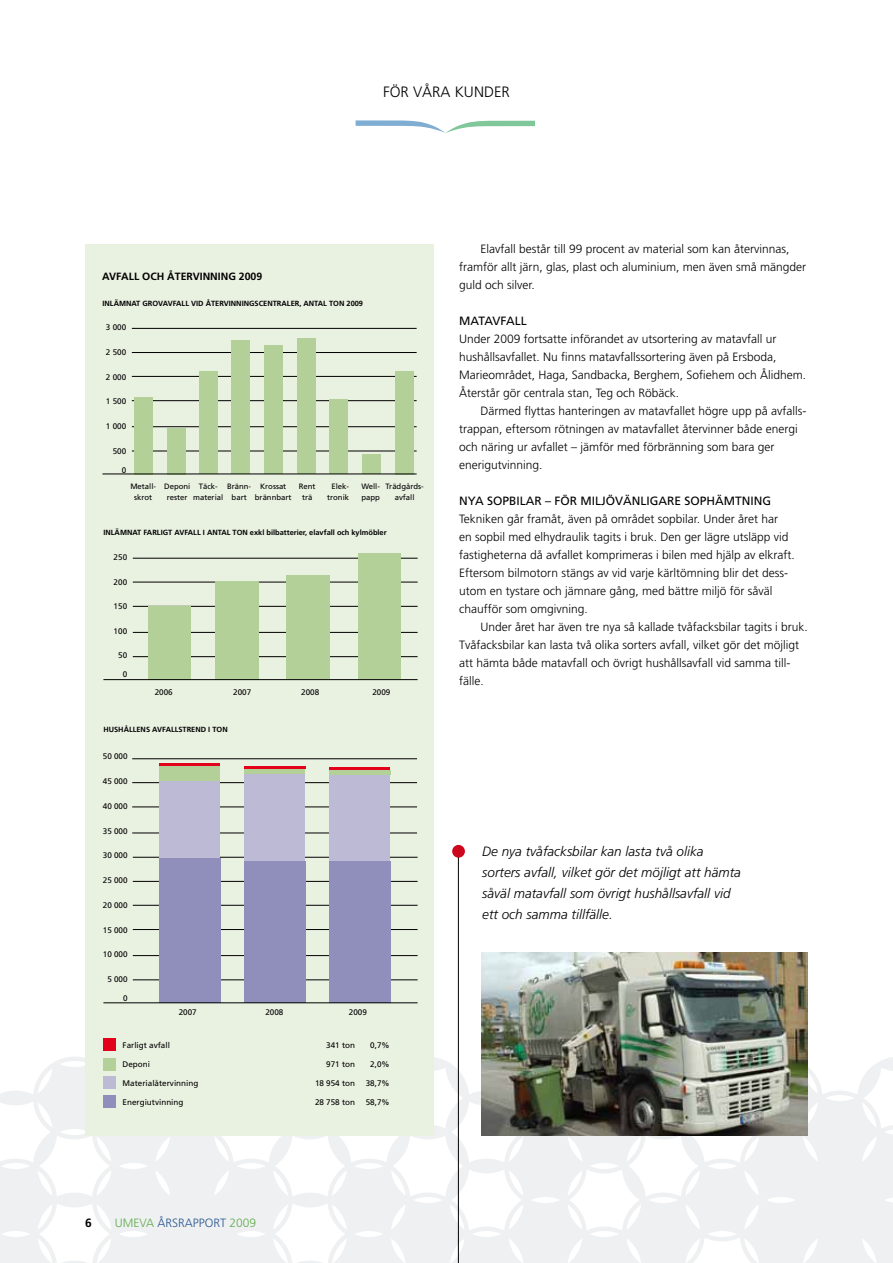
<style>
.page{position:relative;width:893px;height:1263px;background:#fff}
.page>*{position:absolute;margin:0;border:0;box-sizing:border-box;transform-origin:0 0}
.t1{font:300 15px "Frutiger";color:#000}
.t2{font:italic 300 13.5px/21px "Frutiger";color:#000}
.t3{font:300 12px/18px "Frutiger";color:#000}
.t4{font:12px "Frutiger";color:#000}
.t5{font:300 12px "Frutiger";color:#003882}
.t6{font:700 12px "Frutiger";color:#000}
.t7{font:700 10.5px "Frutiger";color:#000}
.t8{font:8.1px "Frutiger";color:#000}
.t9{font:7.8px "Frutiger";color:#000}
.t10{font:700 7.5px "Frutiger";color:#000}
.s1{color:#44a12b}
</style>
<div class="page">
<svg style="left:356px;top:120px;width:179px;height:13px"></svg>
<svg style="left:0;top:975px;width:893px;height:288px"></svg>
<img style="left:482px;top:953px;width:326px;height:183px">
<hr style="left:458px;top:852px;width:1px;height:411px;background:#000">
<div style="left:452px;top:845px;width:13px;height:13px;background:#cd071e;border-radius:50%"></div>
<div style="left:85px;top:245px;width:349px;height:891px;background:#e9f1e1"></div>
<hr style="left:133px;top:656px;width:285px;height:1px;background:#000">
<hr style="left:133px;top:632px;width:285px;height:1px;background:#000">
<hr style="left:133px;top:606px;width:285px;height:1px;background:#000">
<hr style="left:133px;top:582px;width:285px;height:1px;background:#000">
<hr style="left:133px;top:558px;width:285px;height:1px;background:#000">
<div style="left:148px;top:606px;width:43px;height:74px;background:#b2d097"></div>
<div style="left:216px;top:581px;width:43px;height:98px;background:#b2d097"></div>
<hr style="left:103px;top:679px;width:315px;height:1px;background:#000">
<hr style="left:132px;top:451px;width:285px;height:1px;background:#000">
<hr style="left:132px;top:426px;width:285px;height:1px;background:#000">
<hr style="left:132px;top:400px;width:285px;height:1px;background:#000">
<hr style="left:132px;top:376px;width:285px;height:1px;background:#000">
<hr style="left:132px;top:352px;width:285px;height:1px;background:#000">
<hr style="left:132px;top:328px;width:285px;height:1px;background:#000">
<div style="left:135px;top:397px;width:18px;height:77px;background:#b2d097"></div>
<div style="left:167px;top:428px;width:19px;height:46px;background:#b2d097"></div>
<div style="left:199px;top:371px;width:18px;height:102px;background:#b2d097"></div>
<div style="left:231px;top:340px;width:19px;height:133px;background:#b2d097"></div>
<div style="left:265px;top:346px;width:18px;height:128px;background:#b2d097"></div>
<div style="left:297px;top:338px;width:19px;height:136px;background:#b2d097"></div>
<div style="left:329px;top:399px;width:18px;height:75px;background:#b2d097"></div>
<div style="left:363px;top:455px;width:18px;height:19px;background:#b2d097"></div>
<div style="left:395px;top:371px;width:19px;height:103px;background:#b2d097"></div>
<hr style="left:102px;top:474px;width:315px;height:1px;background:#000">
<div style="left:286px;top:576px;width:43px;height:103px;background:#b2d097"></div>
<div style="left:358px;top:554px;width:43px;height:125px;background:#b2d097"></div>
<hr style="left:133px;top:979px;width:285px;height:1px;background:#000">
<hr style="left:133px;top:955px;width:285px;height:1px;background:#000">
<hr style="left:133px;top:929px;width:285px;height:1px;background:#000">
<hr style="left:133px;top:905px;width:285px;height:1px;background:#000">
<hr style="left:133px;top:881px;width:285px;height:1px;background:#000">
<hr style="left:133px;top:857px;width:285px;height:1px;background:#000">
<div style="left:244px;top:769px;width:61px;height:5px;background:#b2d097"></div>
<hr style="left:329px;top:767px;width:61px;height:3px;background:#e2001a">
<hr style="left:159px;top:763px;width:61px;height:3px;background:#e2001a">
<div style="left:159px;top:766px;width:61px;height:16px;background:#b2d097"></div>
<hr style="left:132px;top:833px;width:285px;height:1px;background:#000">
<hr style="left:132px;top:807px;width:285px;height:1px;background:#000">
<hr style="left:132px;top:782px;width:285px;height:1px;background:#000">
<hr style="left:132px;top:758px;width:285px;height:1px;background:#000">
<div style="left:159px;top:781px;width:61px;height:80px;background:#bdbad6"></div>
<div style="left:329px;top:770px;width:61px;height:5px;background:#b2d097"></div>
<hr style="left:244px;top:766px;width:61px;height:3px;background:#e2001a">
<div style="left:329px;top:775px;width:61px;height:87px;background:#bdbad6"></div>
<div style="left:244px;top:774px;width:61px;height:87px;background:#bdbad6"></div>
<div style="left:159px;top:858px;width:61px;height:145px;background:#908eba"></div>
<div style="left:329px;top:861px;width:61px;height:142px;background:#908eba"></div>
<div style="left:244px;top:861px;width:61px;height:141px;background:#908eba"></div>
<hr style="left:103px;top:1002px;width:315px;height:1px;background:#000">
<div style="left:104px;top:1095px;width:12px;height:13px;background:#908eba"></div>
<div style="left:104px;top:1076px;width:12px;height:13px;background:#bdbad6"></div>
<div style="left:104px;top:1058px;width:12px;height:13px;background:#b2d097"></div>
<div style="left:104px;top:1038px;width:12px;height:13px;background:#e2001a"></div>
<p class="t1" style="left:383px;top:83px;width:128px">För våra kunder</p>
<p class="t7" style="left:102px;top:270px;width:161px">AVFALL OCH ÅTERVINNING 2009</p>
<p class="t10" style="left:102px;top:299px;width:56px">INLÄMNAT GROVAV</p>
<p class="t10" style="left:173px;top:299px;width:192px">FALL VID ÅTERVINNINGSCENTRALER, ANTAL TO N 2009</p>
<p class="t8" style="left:106px;top:323px;width:22px">3 000</p>
<p class="t8" style="left:106px;top:347px;width:22px">2 500</p>
<p class="t8" style="left:106px;top:372px;width:22px">2 000</p>
<p class="t8" style="left:106px;top:397px;width:22px">1 500</p>
<p class="t8" style="left:106px;top:422px;width:22px">1 000</p>
<p class="t8" style="left:113px;top:446px;width:15px">500</p>
<p class="t8" style="left:122px;top:465px;width:6px">0</p>
<p class="t9" style="left:130px;top:481px;width:164px">Metall- Deponi Täck- B ränn- Krossat R</p>
<p class="t9" style="left:304px;top:481px;width:14px">ent</p>
<p class="t9" style="left:332px;top:481px;width:19px">Elek-</p>
<p class="t9" style="left:361px;top:481px;width:64px">Well- Trädgårds-</p>
<p class="t9" style="left:134px;top:492px;width:20px">skrot</p>
<p class="t9" style="left:167px;top:492px;width:126px">rester material bart brännbart</p>
<p class="t9" style="left:302px;top:492px;width:12px">trä</p>
<p class="t9" style="left:327px;top:492px;width:23px">tronik</p>
<p class="t9" style="left:361px;top:492px;width:20px">papp</p>
<p class="t9" style="left:395px;top:492px;width:21px">avfall</p>
<p class="t10" style="left:103px;top:527px;width:285px">INLÄMNAT FARLIGT AVFALL I ANTAL TO N EXKL BILBATTERIER, ELAVFALL OCH KYLMÖBLER</p>
<p class="t8" style="left:114px;top:552px;width:15px">250</p>
<p class="t8" style="left:114px;top:577px;width:15px">200</p>
<p class="t8" style="left:114px;top:602px;width:15px">150</p>
<p class="t8" style="left:114px;top:626px;width:15px">100</p>
<p class="t8" style="left:118px;top:651px;width:11px">50</p>
<p class="t8" style="left:123px;top:670px;width:6px">0</p>
<p class="t8" style="left:155px;top:687px;width:20px">2006</p>
<p class="t8" style="left:233px;top:687px;width:20px">2007</p>
<p class="t8" style="left:301px;top:687px;width:20px">2008</p>
<p class="t8" style="left:372px;top:687px;width:20px">2009</p>
<p class="t10" style="left:103px;top:725px;width:6px">HUS</p>
<p class="t10" style="left:118px;top:725px;width:111px">HÅLLENS AVFALLSTREND I TO N</p>
<p class="t8" style="left:103px;top:752px;width:26px">50 000</p>
<p class="t8" style="left:103px;top:776px;width:26px">45 000</p>
<p class="t8" style="left:103px;top:801px;width:26px">40 000</p>
<p class="t8" style="left:103px;top:826px;width:26px">35 000</p>
<p class="t8" style="left:103px;top:851px;width:26px">30 000</p>
<p class="t8" style="left:103px;top:875px;width:26px">25 000</p>
<p class="t8" style="left:103px;top:900px;width:26px">20 000</p>
<p class="t8" style="left:103px;top:925px;width:26px">15 000</p>
<p class="t8" style="left:103px;top:950px;width:26px">10 000</p>
<p class="t8" style="left:107px;top:974px;width:22px">5 000</p>
<p class="t8" style="left:123px;top:993px;width:6px">0</p>
<p class="t8" style="left:179px;top:1007px;width:20px">2007</p>
<p class="t8" style="left:265px;top:1007px;width:20px">2008</p>
<p class="t8" style="left:349px;top:1007px;width:20px">2009</p>
<p class="t8" style="left:123px;top:1040px;width:49px">Farligt avfall</p>
<p class="t8" style="left:326px;top:1040px;width:30px">341 ton</p>
<p class="t8" style="left:370px;top:1040px;width:21px">0,7%</p>
<p class="t8" style="left:123px;top:1059px;width:29px">Deponi</p>
<p class="t8" style="left:326px;top:1059px;width:30px">971 ton</p>
<p class="t8" style="left:370px;top:1059px;width:21px">2,0%</p>
<p class="t8" style="left:123px;top:1078px;width:77px">Materialåtervinning</p>
<p class="t8" style="left:315px;top:1078px;width:42px">18 954 ton</p>
<p class="t8" style="left:366px;top:1078px;width:25px">38,7%</p>
<p class="t8" style="left:123px;top:1097px;width:62px">Energiutvinning</p>
<p class="t8" style="left:315px;top:1097px;width:42px">28 758 ton</p>
<p class="t8" style="left:366px;top:1097px;width:25px">58,7%</p>
<p class="t3" style="left:459px;top:240px;width:348px;text-indent:21px">Elavfall består till 99 procent av material som kan återvinnas, framför allt järn, glas, plast och aluminium, men även små mängder guld och silver.</p>
<p class="t4" style="left:459px;top:314px;width:69px">Matavfall</p>
<p class="t3" style="left:459px;top:330px;width:346px">Under 2009 fortsatte införandet av utsortering av matavfall ur hushållsavfallet. Nu finns matavfallssortering även på Ersboda, Marieområdet, Haga, Sandbacka, Berghem, Sofiehem och Ålidhem.<br>Återstår gör centrala stan, Teg och Röbäck.</p>
<p class="t3" style="left:459px;top:402px;width:349px;text-indent:21px">Därmed flyttas hanteringen av matavfallet högre upp på avfalls&shy;trappan, eftersom rötningen av matavfallet återvinner både energi och näring ur avfallet – jämför med förbränning som bara ger enerigutvinning.</p>
<p class="t4" style="left:459px;top:494px;width:314px">Nya sopbilar – för m iljövänligare sophämtning</p>
<p class="t3" style="left:459px;top:510px;width:335px">Tekniken går framåt, även på området sopbilar. Under året har en sopbil med elhydraulik tagits i bruk. Den ger lägre utsläpp vid fastigheterna då avfallet komprimeras i bilen med hjälp av elkraft.<br>Eftersom bilmotorn stängs av vid varje kärltömning blir det dess&shy;utom en tystare och jämnare gång, med bättre miljö för såväl chaufför som omgivning.</p>
<p class="t3" style="left:459px;top:618px;width:348px;text-indent:21px">Under året har även tre nya så kallade tvåfacksbilar tagits i bruk.<br>Tvåfacksbilar kan lasta två olika sorters avfall, vilket gör det möjligt att hämta både matavfall och övrigt hushållsavfall vid samma till&shy;fälle.</p>
<p class="t2" style="left:482px;top:841px;width:260px">De nya tvåfacksbilar kan lasta två olika sorters avfall, vilket gör det möjligt att hämta såväl matavfall som övrigt hushållsavfall vid ett och samma tillfälle.</p>
<p class="t6" style="left:85px;top:1216px;width:8px">6</p>
<p class="t5" style="left:115px;top:1216px;width:143px"><span class="s1">Umeva</span> Årsrapport <span class="s1">2009</span></p>
</div>
